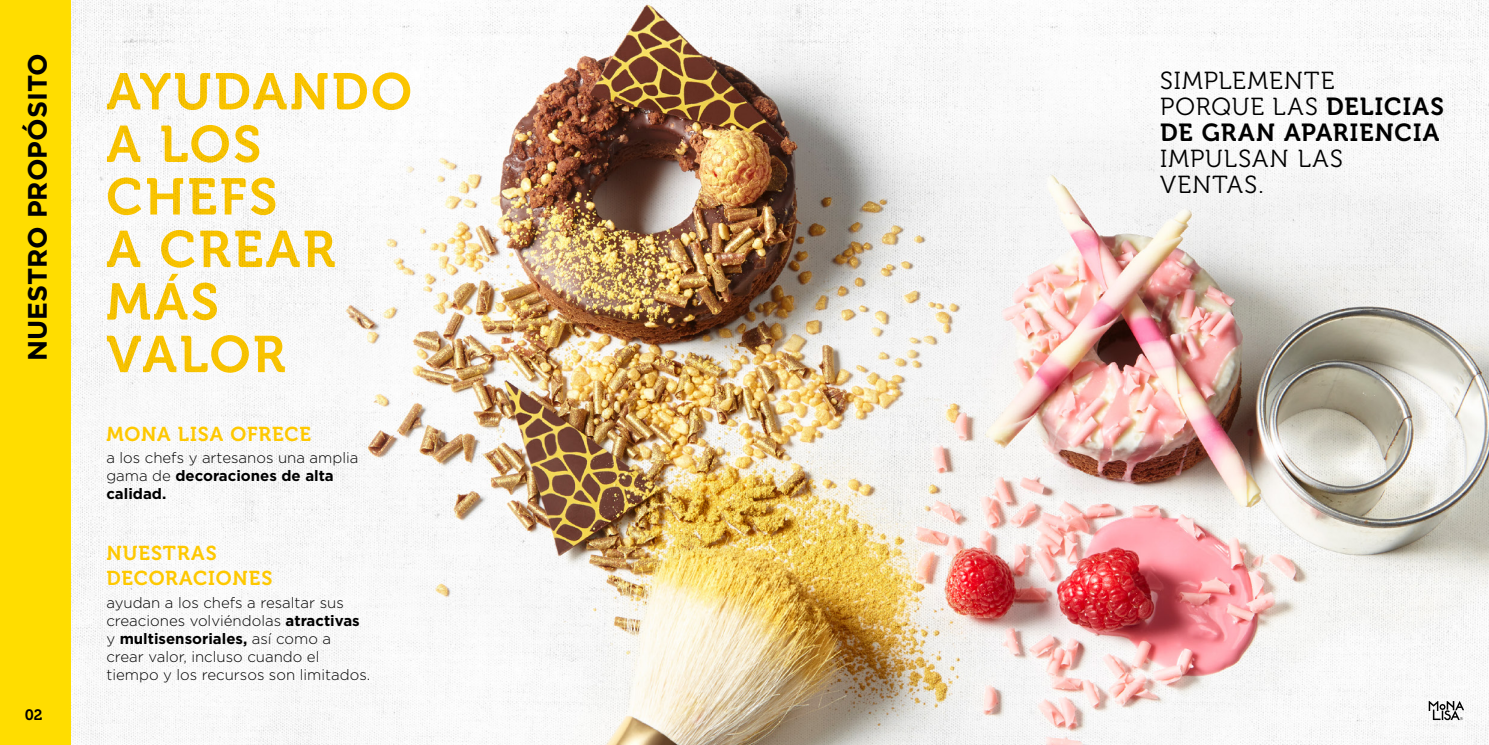
<style>
.page{position:relative;width:1489px;height:745px;background:#fff}
.page>*{position:absolute;margin:0;border:0;box-sizing:border-box;transform-origin:0 0}
.t1{font:51.25px/52.5px "Museo 700";letter-spacing:.05em;color:#fec800}
.t2{font:700 26.62px "Gotham";color:#000}
.t3{font:24.62px/25.8px "Museo 300";letter-spacing:.05em;color:#000}
.t4{font:24.62px "Museo 700";letter-spacing:.045em;color:#000}
.t5{font:20px/25px "Museo 700";letter-spacing:.045em;color:#fec800}
.t6{font:300 15px/18px "Gotham";color:#000}
.t7{font:15px "Museo 700";color:#000}
.s1{font-weight:700}
.s2{font-family:"Museo 700"}
</style>
<div class="page">
<img style="left:71px;top:0;width:1417px;height:744px">
<div style="left:0;top:0;width:71px;height:744px;background:#fd0"></div>
<svg style="left:1428px;top:700px;width:35px;height:19px"></svg>
<h2 class="t2" style="left:22px;top:361px;width:309px;rotate:-90deg">NUESTRO PROPÓSITO</h2>
<p class="t7" style="left:25px;top:706px;width:19px">02</p>
<h1 class="t1" style="left:106px;top:66px;width:307px">AYUDANDO<br>A LOS<br>CHEFS<br>A CREAR<br>MÁS<br>VALOR</h1>
<h3 class="t5" style="left:106px;top:421px;width:206px">MONA LISA OFRECE</h3>
<p class="t6" style="left:106px;top:448px;width:253px">a los chefs y artesanos una amplia gama de <span class="s1">decoraciones de alta calidad.</span></p>
<h3 class="t5" style="left:106px;top:541px;width:167px">NUESTRAS<br>DECORACIONES</h3>
<p class="t6" style="left:106px;top:593px;width:265px">ayudan a los chefs a resaltar sus creaciones volviéndolas <span class="s1">atractivas </span>y <span class="s1">multisensoriales,</span> así como a crear valor, incluso cuando el tiempo y los recursos son limitados.</p>
<h3 class="t3" style="left:1159px;top:68px;width:285px">SIMPLEMENTE<br>PORQUE LAS <span class="s2">DELICIAS</span></h3>
<h3 class="t4" style="left:1159px;top:119px;width:281px">DE GRAN APARIENCIA</h3>
<h3 class="t3" style="left:1159px;top:146px;width:184px">IMPULSAN LAS<br>VENTAS.</h3>
</div>
